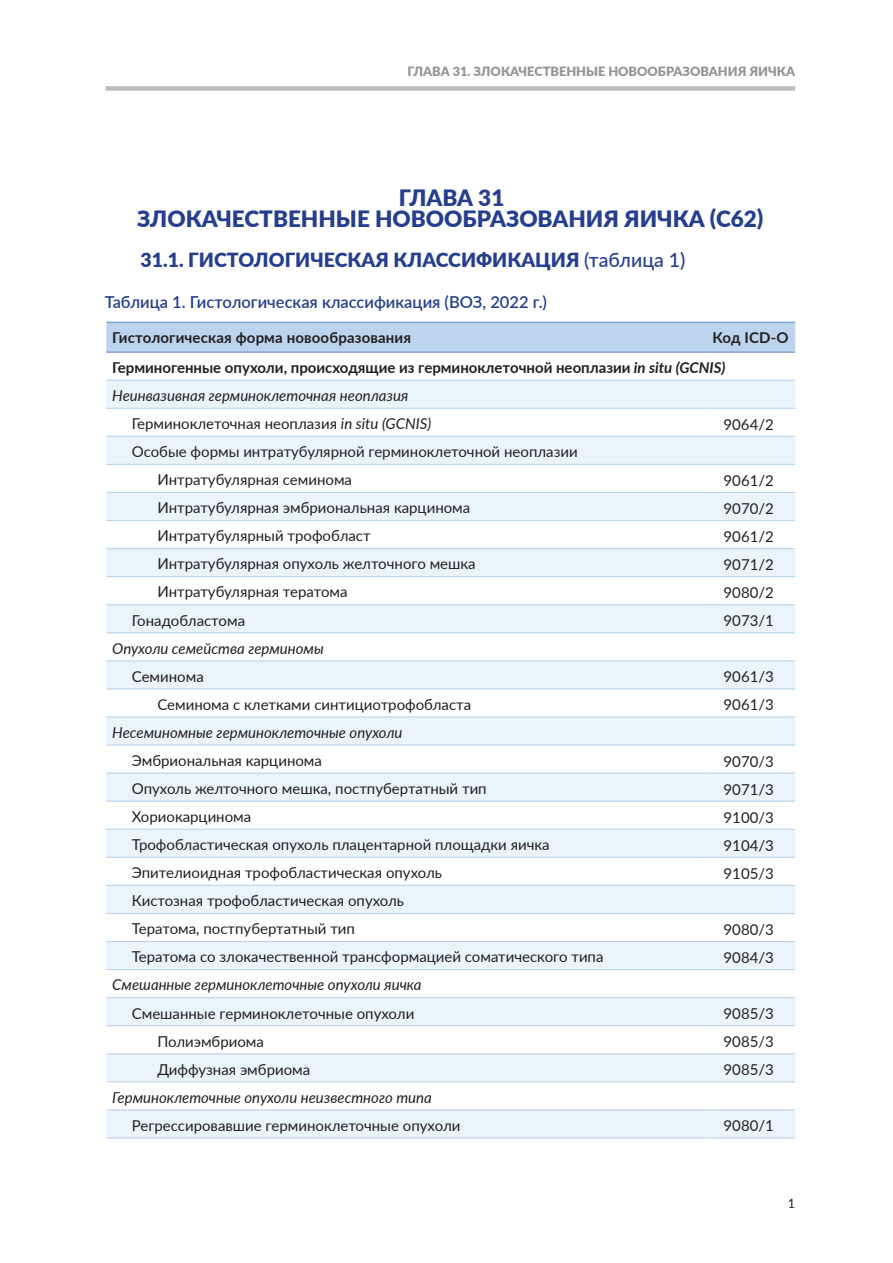
<style>
.page{position:relative;width:893px;height:1263px;background:#fff}
.page>*{position:absolute;margin:0;border:0;box-sizing:border-box;transform-origin:0 0}
.t1{font:800 22.5px/21.1px "Lato";color:#253f8e;text-align:center}
.t2{font:800 19.5px "Lato";color:#253f8e}
.t3{font:600 16.5px "Lato";color:#253f8e}
.t4{font:15px/28px "Lato";color:#231f20}
.t5{font:italic 15px/28px "Lato";color:#231f20}
.t6{font:700 15px/29.7px "Lato";color:#231f20}
.t7{font:800 12.75px "Lato";color:#939598}
.t8{font:12.75px "Lato";color:#231f20}
.s1{font-weight:500}
.s2{font-style:italic}
.s3{font-style:normal}
</style>
<div class="page">
<div style="left:105px;top:86px;width:690px;height:5px;background:#bcbdc0"></div>
<div style="left:106px;top:323px;width:689px;height:28px;background:#bcd4ed"></div>
<svg style="left:106px;top:381px;width:689px;height:756px;fill:#eaf4fb"></svg>
<hr style="left:106px;top:380px;width:601px;height:1px;background:#bcd4ed">
<hr style="left:707px;top:380px;width:88px;height:1px;background:#bcd4ed">
<hr style="left:106px;top:408px;width:601px;height:1px;background:#bcd4ed">
<hr style="left:707px;top:408px;width:88px;height:1px;background:#bcd4ed">
<hr style="left:106px;top:436px;width:601px;height:1px;background:#bcd4ed">
<hr style="left:707px;top:436px;width:88px;height:1px;background:#bcd4ed">
<hr style="left:106px;top:464px;width:601px;height:1px;background:#bcd4ed">
<hr style="left:106px;top:492px;width:601px;height:1px;background:#bcd4ed">
<hr style="left:106px;top:520px;width:601px;height:1px;background:#bcd4ed">
<hr style="left:106px;top:548px;width:601px;height:1px;background:#bcd4ed">
<hr style="left:106px;top:576px;width:601px;height:1px;background:#bcd4ed">
<hr style="left:707px;top:464px;width:88px;height:1px;background:#bcd4ed">
<hr style="left:707px;top:492px;width:88px;height:1px;background:#bcd4ed">
<hr style="left:707px;top:520px;width:88px;height:1px;background:#bcd4ed">
<hr style="left:707px;top:548px;width:88px;height:1px;background:#bcd4ed">
<hr style="left:707px;top:576px;width:88px;height:1px;background:#bcd4ed">
<hr style="left:106px;top:604px;width:601px;height:1px;background:#bcd4ed">
<hr style="left:707px;top:604px;width:88px;height:1px;background:#bcd4ed">
<hr style="left:106px;top:632px;width:601px;height:1px;background:#bcd4ed">
<hr style="left:707px;top:632px;width:88px;height:1px;background:#bcd4ed">
<hr style="left:106px;top:660px;width:601px;height:1px;background:#bcd4ed">
<hr style="left:707px;top:660px;width:88px;height:1px;background:#bcd4ed">
<hr style="left:106px;top:688px;width:601px;height:1px;background:#bcd4ed">
<hr style="left:707px;top:688px;width:88px;height:1px;background:#bcd4ed">
<hr style="left:106px;top:716px;width:601px;height:1px;background:#bcd4ed">
<hr style="left:707px;top:716px;width:88px;height:1px;background:#bcd4ed">
<hr style="left:106px;top:744px;width:601px;height:2px;background:#bcd4ed">
<hr style="left:106px;top:772px;width:601px;height:2px;background:#bcd4ed">
<hr style="left:106px;top:801px;width:601px;height:1px;background:#bcd4ed">
<hr style="left:106px;top:829px;width:601px;height:1px;background:#bcd4ed">
<hr style="left:106px;top:857px;width:601px;height:1px;background:#bcd4ed">
<hr style="left:106px;top:885px;width:601px;height:1px;background:#bcd4ed">
<hr style="left:106px;top:913px;width:601px;height:1px;background:#bcd4ed">
<hr style="left:707px;top:744px;width:88px;height:2px;background:#bcd4ed">
<hr style="left:707px;top:772px;width:88px;height:2px;background:#bcd4ed">
<hr style="left:707px;top:801px;width:88px;height:1px;background:#bcd4ed">
<hr style="left:707px;top:829px;width:88px;height:1px;background:#bcd4ed">
<hr style="left:707px;top:857px;width:88px;height:1px;background:#bcd4ed">
<hr style="left:707px;top:885px;width:88px;height:1px;background:#bcd4ed">
<hr style="left:707px;top:913px;width:88px;height:1px;background:#bcd4ed">
<hr style="left:106px;top:941px;width:601px;height:1px;background:#bcd4ed">
<hr style="left:707px;top:941px;width:88px;height:1px;background:#bcd4ed">
<hr style="left:106px;top:969px;width:601px;height:1px;background:#bcd4ed">
<hr style="left:707px;top:969px;width:88px;height:1px;background:#bcd4ed">
<hr style="left:106px;top:997px;width:601px;height:1px;background:#bcd4ed">
<hr style="left:707px;top:997px;width:88px;height:1px;background:#bcd4ed">
<hr style="left:106px;top:1025px;width:601px;height:1px;background:#bcd4ed">
<hr style="left:106px;top:1053px;width:601px;height:1px;background:#bcd4ed">
<hr style="left:707px;top:1025px;width:88px;height:1px;background:#bcd4ed">
<hr style="left:707px;top:1053px;width:88px;height:1px;background:#bcd4ed">
<hr style="left:106px;top:1081px;width:601px;height:1px;background:#bcd4ed">
<hr style="left:707px;top:1081px;width:88px;height:1px;background:#bcd4ed">
<hr style="left:106px;top:1109px;width:601px;height:1px;background:#bcd4ed">
<hr style="left:106px;top:1137px;width:601px;height:1px;background:#bcd4ed">
<hr style="left:707px;top:1109px;width:88px;height:1px;background:#bcd4ed">
<hr style="left:707px;top:1137px;width:88px;height:1px;background:#bcd4ed">
<hr style="left:106px;top:322px;width:601px;height:1px;background:#80a3d5">
<hr style="left:707px;top:322px;width:88px;height:1px;background:#80a3d5">
<hr style="left:106px;top:351px;width:601px;height:2px;background:#80a3d5">
<hr style="left:707px;top:351px;width:88px;height:2px;background:#80a3d5">
<p class="t7" style="left:408px;top:62px;width:389px">ГЛАВА 31. ЗЛОКАЧЕСТВЕННЫЕ НОВООБРАЗОВАНИЯ ЯИЧКА</p>
<h1 class="t1" style="left:137px;top:186px;width:628px">ГЛАВА 31<br>ЗЛОКАЧЕСТВЕННЫЕ НОВООБРАЗОВАНИЯ ЯИЧКА (C62)</h1>
<h2 class="t2" style="left:141px;top:245px;width:546px">31.1. ГИСТОЛОГИЧЕСКАЯ КЛАССИФИКАЦИЯ <span class="s1">(таблица 1)</span></h2>
<p class="t3" style="left:105px;top:290px;width:444px">Таблица 1. Гистологическая классификация (ВОЗ, 2022 г.)</p>
<p class="t6" style="left:112px;top:322px;width:300px">Гистологическая форма новообразования</p>
<p class="t6" style="left:112px;top:322px;width:678px;text-indent:600px">Код ICD-O<br>Герминогенные опухоли, происходящие из герминоклеточной неоплазии <span class="s2">in situ (GCNIS)</span></p>
<p class="t5" style="left:132px;top:381px;width:301px;text-indent:-20px">Неинвазивная герминоклеточная неоплазия<br><span class="s3">Герминоклеточная неоплазия</span> in situ (GCNIS)</p>
<p class="t4" style="left:724px;top:410px;width:52px">9064/2</p>
<p class="t4" style="left:157px;top:437px;width:422px;text-indent:-26px">Особые формы интратубулярной герминоклеточной неоплазии<br>Интратубулярная семинома</p>
<p class="t4" style="left:724px;top:466px;width:52px">9061/2</p>
<p class="t4" style="left:157px;top:493px;width:314px">Интратубулярная эмбриональная карцинома</p>
<p class="t4" style="left:724px;top:494px;width:52px">9070/2</p>
<p class="t4" style="left:157px;top:521px;width:215px">Интратубулярный трофобласт</p>
<p class="t4" style="left:724px;top:522px;width:52px">9061/2</p>
<p class="t4" style="left:157px;top:549px;width:320px">Интратубулярная опухоль желточного мешка</p>
<p class="t4" style="left:724px;top:550px;width:52px">9071/2</p>
<p class="t4" style="left:157px;top:577px;width:192px">Интратубулярная тератома</p>
<p class="t4" style="left:724px;top:578px;width:52px">9080/2</p>
<p class="t4" style="left:132px;top:605px;width:115px">Гонадобластома</p>
<p class="t4" style="left:724px;top:606px;width:52px">9073/1</p>
<p class="t5" style="left:112px;top:633px;width:213px">Опухоли семейства герминомы</p>
<p class="t4" style="left:132px;top:662px;width:73px">Семинома</p>
<p class="t4" style="left:724px;top:662px;width:52px">9061/3</p>
<p class="t4" style="left:157px;top:690px;width:315px">Семинома с клетками синтициотрофобласта</p>
<p class="t4" style="left:724px;top:690px;width:52px">9061/3</p>
<p class="t5" style="left:112px;top:718px;width:292px">Несеминомные герминоклеточные опухоли</p>
<p class="t4" style="left:132px;top:746px;width:192px">Эмбриональная карцинома</p>
<p class="t4" style="left:724px;top:746px;width:52px">9070/3</p>
<p class="t4" style="left:132px;top:774px;width:356px">Опухоль желточного мешка, постпубертатный тип</p>
<p class="t4" style="left:724px;top:774px;width:52px">9071/3</p>
<p class="t4" style="left:132px;top:802px;width:121px">Хориокарцинома</p>
<p class="t4" style="left:724px;top:802px;width:52px">9100/3</p>
<p class="t4" style="left:132px;top:830px;width:419px">Трофобластическая опухоль плацентарной площадки яичка</p>
<p class="t4" style="left:724px;top:831px;width:52px">9104/3</p>
<p class="t4" style="left:132px;top:858px;width:312px">Эпителиоидная трофобластическая опухоль</p>
<p class="t4" style="left:724px;top:859px;width:52px">9105/3</p>
<p class="t4" style="left:132px;top:886px;width:274px">Кистозная трофобластическая опухоль<br>Тератома, постпубертатный тип</p>
<p class="t4" style="left:724px;top:915px;width:52px">9080/3</p>
<p class="t4" style="left:132px;top:942px;width:473px">Тератома со злокачественной трансформацией соматического типа</p>
<p class="t4" style="left:724px;top:943px;width:52px">9084/3</p>
<p class="t5" style="left:112px;top:970px;width:311px">Смешанные герминоклеточные опухоли яичка</p>
<p class="t4" style="left:132px;top:998px;width:284px">Смешанные герминоклеточные опухоли</p>
<p class="t4" style="left:724px;top:999px;width:52px">9085/3</p>
<p class="t4" style="left:157px;top:1026px;width:108px">Полиэмбриома</p>
<p class="t4" style="left:724px;top:1027px;width:52px">9085/3</p>
<p class="t4" style="left:157px;top:1054px;width:154px">Диффузная эмбриома</p>
<p class="t4" style="left:724px;top:1055px;width:52px">9085/3</p>
<p class="t5" style="left:112px;top:1082px;width:321px">Герминоклеточные опухоли неизвестного типа</p>
<p class="t4" style="left:132px;top:1111px;width:330px">Регрессировавшие герминоклеточные опухоли</p>
<p class="t4" style="left:724px;top:1111px;width:52px">9080/1</p>
<p class="t8" style="left:788px;top:1194px;width:9px">1</p>
</div>
